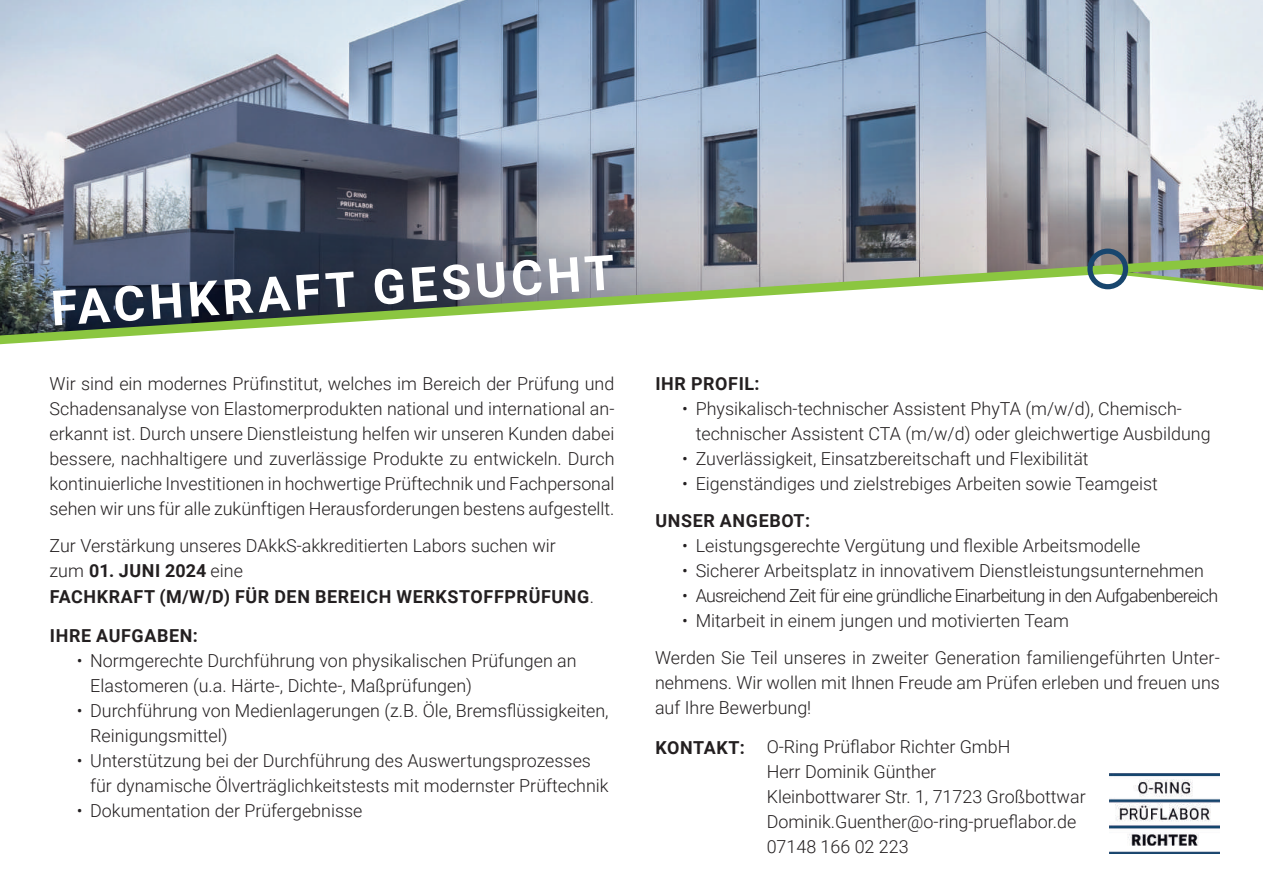
<style>
.page{position:relative;width:1263px;height:893px;background:#fff}
.page>*{position:absolute;margin:0;border:0;box-sizing:border-box;transform-origin:0 0}
.t1{font:700 48.6px "Roboto";color:#fff}
.t2{font:300 17.85px/25px "Roboto";color:#231f20}
.t3{font:300 17.85px "Roboto";letter-spacing:-.04em;color:#231f20}
.t4{font:700 17.85px "Roboto";letter-spacing:.035em;color:#231f20}
.s1{font-weight:700}
</style>
<div class="page">
<img style="left:0;top:0;width:1263px;height:238px">
<svg style="left:0;top:238px;width:1263px;height:107px"></svg>
<svg style="left:1101px;top:268px;width:162px;height:42px"></svg>
<div style="left:1087px;top:249px;width:41px;height:40px;border:5px solid #18466e;border-radius:50%"></div>
<img style="left:1109px;top:773px;width:111px;height:80px">
<h1 class="t1" style="left:49px;top:276px;width:566px;rotate:-4deg">FACHKRAFT GESUCHT</h1>
<p class="t2" style="left:50px;top:371px;width:566px;text-align:justify">Wir sind ein modernes Prüfinstitut, welches im Bereich der Prüfung und Schadensanalyse von Elastomerprodukten national und international an&shy;erkannt ist. Durch unsere Dienstleistung helfen wir unseren Kunden dabei bessere, nachhaltigere und zuverlässige Produkte zu entwickeln. Durch kontinuierliche Investitionen in hochwertige Prüftechnik und Fachpersonal sehen wir uns für alle zukünftigen Herausforderungen bestens aufgestellt.</p>
<p class="t2" style="left:50px;top:533px;width:546px">Zur Verstärkung unseres DAkkS-akkreditierten Labors suchen wir zum <span class="s1">01. JUNI 2024</span> eine<br><span class="s1">FACHKRAFT (M/W/D) FÜR DEN BEREICH WERKSTOFFPRÜFUNG</span>.</p>
<p class="t4" style="left:50px;top:623px;width:149px">IHRE AUFGABEN:</p>
<p class="t2" style="left:90px;top:647px;width:488px;text-indent:-14px">• Normgerechte Durchführung von physikalischen Prüfungen an<br>Elastomeren (u.a. Härte-, Dichte-, Maßprüfungen)</p>
<p class="t2" style="left:90px;top:697px;width:520px;text-indent:-14px">• Durchführung von Medienlagerungen (z.B. Öle, Bremsflüssigkeiten,<br>Reinigungsmittel)</p>
<p class="t2" style="left:90px;top:748px;width:520px;text-indent:-14px">• Unterstützung bei der Durchführung des Auswertungsprozesses für dynamische Ölverträglichkeitstests mit modernster Prüftechnik</p>
<p class="t2" style="left:77px;top:798px;width:287px">• Dokumentation der Prüfergebnisse</p>
<p class="t4" style="left:655px;top:371px;width:106px">IHR PROFIL:</p>
<p class="t2" style="left:696px;top:395px;width:516px;text-indent:-14px">• Physikalisch-technischer Assistent PhyTA (m/w/d), Chemisch&shy;technischer Assistent CTA (m/w/d) oder gleichwertige Ausbildung</p>
<p class="t2" style="left:682px;top:445px;width:408px">• Zuverlässigkeit, Einsatzbereitschaft und Flexibilität</p>
<p class="t2" style="left:682px;top:470px;width:477px">• Eigenständiges und zielstrebiges Arbeiten sowie Teamgeist</p>
<p class="t4" style="left:655px;top:508px;width:156px">UNSER ANGEBOT:</p>
<p class="t2" style="left:682px;top:533px;width:460px">• Leistungsgerechte Vergütung und flexible Arbeitsmodelle</p>
<p class="t2" style="left:682px;top:558px;width:523px">• Sicherer Arbeitsplatz in innovativem Dienstleistungsunternehmen</p>
<p class="t3" style="left:682px;top:583px;width:538px">• Ausreichend Zeit für eine gründliche Einarbeitung in den Aufgabenbereich</p>
<p class="t2" style="left:655px;top:602px;width:566px;line-height:37px;text-indent:27px">• Mitarbeit in einem jungen und motivierten Team<br>Werden Sie Teil unseres in zweiter Generation familiengeführten Unter-</p>
<p class="t2" style="left:655px;top:670px;width:566px">nehmens. Wir wollen mit Ihnen Freude am Prüfen erleben und freuen uns auf Ihre Bewerbung!</p>
<p class="t4" style="left:655px;top:735px;width:91px">KONTAKT:</p>
<p class="t2" style="left:767px;top:733px;width:320px">O-Ring Prüflabor Richter GmbH<br>Herr Dominik Günther<br>Kleinbottwarer Str. 1, 71723 Großbottwar<br>Dominik.Guenther@o-ring-prueflabor.de<br>07148 166 02 223</p>
</div>
